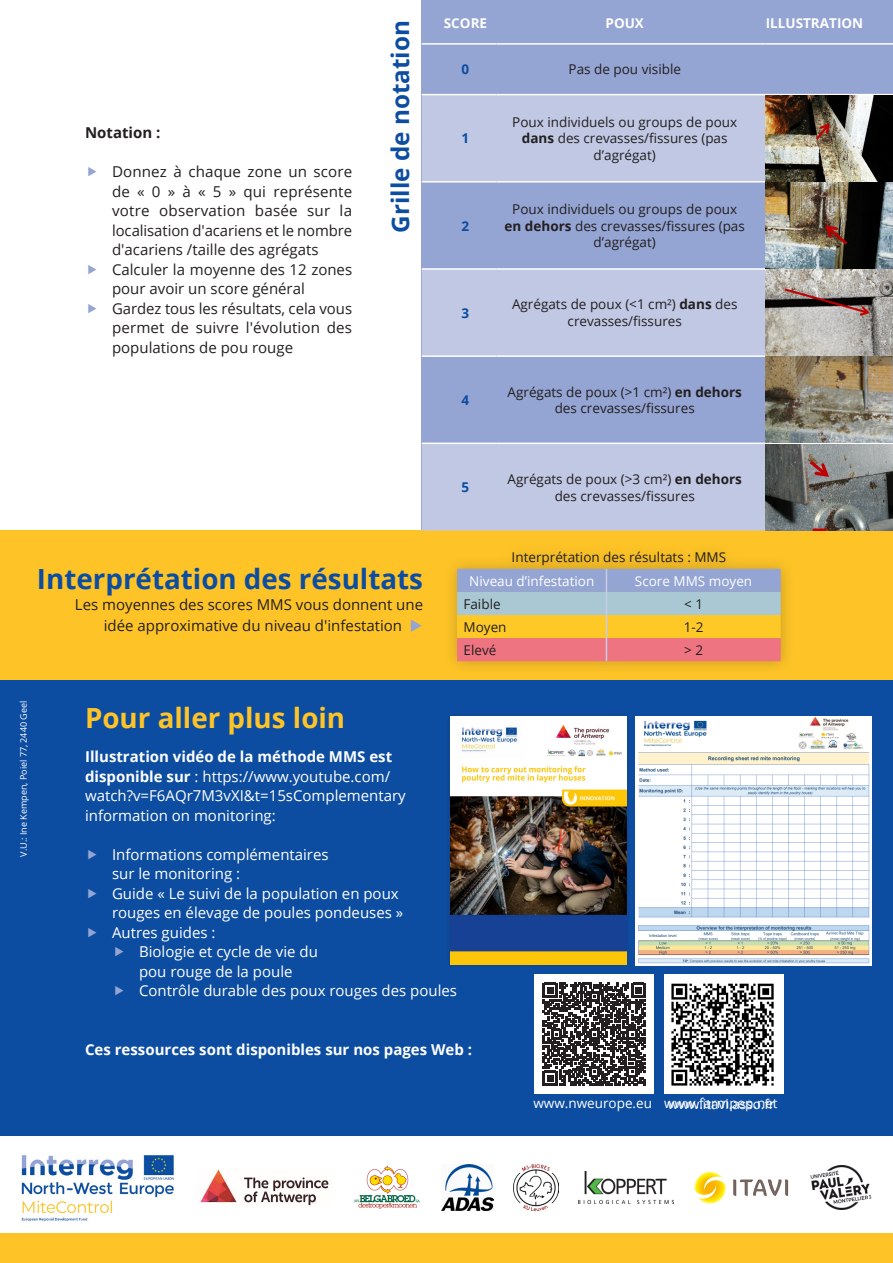
<style>
.page{position:relative;width:893px;height:1263px;background:#fff}
.page>*{position:absolute;margin:0;border:0;box-sizing:border-box;transform-origin:0 0}
.t1{font:700 27.75px "Open Sans";color:#0d4da1}
.t2{font:700 27.75px "Open Sans";color:#fec427}
.t3{font:700 24.3px "Open Sans";color:#0d4da1}
.t4{font:15px/19.5px "Open Sans";color:#231f20;text-align:right}
.t5{font:15px/19.5px "Open Sans";color:#fff}
.t6{font:700 15px "Open Sans";color:#fff}
.t7{font:700 15px "Open Sans";color:#231f20}
.t8{font:13.5px/16.5px "Open Sans";color:#231f20;text-align:center}
.t9{font:13.5px "Open Sans";color:#fff}
.t10{font:700 13.5px "Open Sans";color:#fff}
.t11{font:700 13.5px "Open Sans";color:#0d4da1}
.t12{font:9px "Open Sans";color:#fff}
.s1{font-weight:700}
.s2{color:#94a4d3}
</style>
<div class="page">
<div style="left:422px;top:0;width:471px;height:530px;background:#94a4d3"></div>
<div style="left:0;top:530px;width:893px;height:150px;background:#fec427"></div>
<div style="left:0;top:680px;width:893px;height:455px;background:#0d4da1"></div>
<div style="left:534px;top:974px;width:120px;height:120px;background:#fff"></div>
<svg style="left:543px;top:983px;width:103px;height:102px"></svg>
<div style="left:664px;top:974px;width:120px;height:120px;background:#fff"></div>
<img style="left:671px;top:983px;width:103px;height:103px">
<div style="left:0;top:1233px;width:893px;height:30px;background:#fec427"></div>
<div style="left:443px;top:539px;width:352px;height:137px;background:#231f20;opacity:.25"></div>
<svg style="left:457px;top:569px;width:324px;height:92px"></svg>
<img style="left:442px;top:1165px;width:51px;height:45px">
<img style="left:354px;top:1166px;width:66px;height:43px">
<img style="left:200px;top:1169px;width:129px;height:37px">
<img style="left:694px;top:1171px;width:95px;height:33px">
<img style="left:578px;top:1172px;width:96px;height:31px">
<img style="left:513px;top:1165px;width:45px;height:45px">
<img style="left:810px;top:1165px;width:62px;height:45px">
<img style="left:21px;top:1155px;width:153px;height:67px">
<div style="left:422px;top:95px;width:344px;height:86px;background:#c1c8e4"></div>
<svg style="left:422px;top:270px;width:344px;height:260px;fill:#c1c8e4"></svg>
<hr style="left:422px;top:43px;width:74px;height:2px;background:#fff">
<hr style="left:496px;top:43px;width:270px;height:2px;background:#fff">
<hr style="left:766px;top:43px;width:127px;height:2px;background:#fff">
<hr style="left:422px;top:94px;width:74px;height:1px;background:#fff">
<hr style="left:496px;top:94px;width:270px;height:1px;background:#fff">
<hr style="left:766px;top:94px;width:127px;height:1px;background:#fff">
<hr style="left:422px;top:181px;width:74px;height:2px;background:#fff">
<hr style="left:496px;top:181px;width:270px;height:2px;background:#fff">
<hr style="left:766px;top:181px;width:127px;height:2px;background:#fff">
<hr style="left:422px;top:268px;width:74px;height:2px;background:#fff">
<hr style="left:496px;top:268px;width:270px;height:2px;background:#fff">
<hr style="left:766px;top:268px;width:127px;height:2px;background:#fff">
<hr style="left:422px;top:355px;width:74px;height:2px;background:#fff">
<hr style="left:496px;top:355px;width:270px;height:2px;background:#fff">
<hr style="left:766px;top:355px;width:127px;height:2px;background:#fff">
<hr style="left:422px;top:443px;width:74px;height:1px;background:#fff">
<hr style="left:496px;top:443px;width:270px;height:1px;background:#fff">
<img style="left:766px;top:95px;width:127px;height:86px">
<img style="left:766px;top:183px;width:127px;height:85px">
<img style="left:766px;top:270px;width:127px;height:85px">
<img style="left:766px;top:357px;width:127px;height:173px">
<div style="left:445px;top:711px;width:187px;height:259px;background:#231f20;opacity:.25"></div>
<img style="left:451px;top:717px;width:175px;height:247px">
<img style="left:635px;top:717px;width:237px;height:248px">
<p class="t7" style="left:85px;top:122px;width:77px">Notation :</p>
<p class="t4" style="left:112px;top:161px;width:242px;text-align:left">Donnez à chaque zone un score de « 0 » à « 5 » qui représente votre observation basée sur la localisation d'acariens et le nombre d'acariens /taille des agrégats<br>Calculer la moyenne des 12 zones pour avoir un score général<br>Gardez tous les résultats, cela vous permet de suivre l'évolution des populations de pou rouge</p>
<h2 class="t3" style="left:383px;top:233px;width:214px;rotate:-90deg">Grille de notation</h2>
<p class="t10" style="left:444px;top:14px;width:45px">SCORE</p>
<p class="t10" style="left:605px;top:14px;width:40px">POUX</p>
<p class="t10" style="left:766px;top:14px;width:99px">ILLUSTRATION</p>
<p class="t11" style="left:462px;top:60px;width:9px">0</p>
<p class="t8" style="left:568px;top:61px;width:114px">Pas de pou visible</p>
<p class="t11" style="left:462px;top:129px;width:9px">1</p>
<p class="t11" style="left:462px;top:216px;width:9px">2</p>
<p class="t8" style="left:512px;top:113px;width:226px">Poux individuels ou groups de poux <span class="s1">dans</span> des crevasses/fissures (pas d’agrégat)</p>
<p class="t8" style="left:505px;top:201px;width:242px">Poux individuels ou groups de poux <span class="s1">en dehors</span> des crevasses/fissures (pas d’agrégat)</p>
<p class="t11" style="left:462px;top:303px;width:9px">3</p>
<p class="t8" style="left:512px;top:296px;width:227px">Agrégats de poux (&lt;1 cm²) <span class="s1">dans</span> des crevasses/fissures</p>
<p class="t11" style="left:462px;top:390px;width:9px">4</p>
<p class="t8" style="left:508px;top:383px;width:236px">Agrégats de poux (&gt;1 cm²) <span class="s1">en dehors </span>des crevasses/fissures</p>
<p class="t11" style="left:462px;top:478px;width:9px">5</p>
<p class="t8" style="left:508px;top:471px;width:236px">Agrégats de poux (&gt;3 cm²) <span class="s1">en dehors </span>des crevasses/fissures</p>
<h1 class="t1" style="left:37px;top:560px;width:388px">Interprétation des résultats</h1>
<p class="t4" style="left:75px;top:594px;width:350px;line-height:21px">Les moyennes des scores MMS vous donnent une idée approximative du niveau d'infestation <span class="s2">◆</span></p>
<p class="t8" style="left:512px;top:549px;width:216px">Interprétation des résultats : MMS</p>
<p class="t9" style="left:469px;top:571px;width:126px">Niveau d’infestation</p>
<p class="t9" style="left:635px;top:571px;width:119px">Score MMS moyen</p>
<p class="t8" style="left:463px;top:595px;width:39px">Faible</p>
<p class="t8" style="left:684px;top:595px;width:20px">&lt; 1</p>
<p class="t8" style="left:463px;top:618px;width:45px">Moyen</p>
<p class="t8" style="left:684px;top:618px;width:21px">1-2</p>
<p class="t8" style="left:463px;top:641px;width:34px">Elevé</p>
<p class="t8" style="left:684px;top:641px;width:20px">&gt; 2</p>
<p class="t12" style="left:17px;top:857px;width:157px;rotate:-90deg">V.U.: Ine Kempen, Poiel 77, 2440 Geel</p>
<h1 class="t2" style="left:85px;top:698px;width:262px">Pour aller plus loin</h1>
<p class="t5" style="left:85px;top:746px;width:322px"><span class="s1">Illustration vidéo de la méthode MMS est disponible sur</span> : https://www.youtube.com/ watch?v=F6AQr7M3vXI&amp;t=15sComplementary information on monitoring:</p>
<p class="t5" style="left:112px;top:844px;width:218px">Informations complémentaires</p>
<p class="t5" style="left:112px;top:863px;width:130px">sur le monitoring :</p>
<p class="t5" style="left:112px;top:883px;width:288px">Guide « Le suivi de la population en poux</p>
<p class="t5" style="left:112px;top:902px;width:293px">rouges en élevage de poules pondeuses »</p>
<p class="t5" style="left:112px;top:922px;width:105px">Autres guides :</p>
<p class="t5" style="left:139px;top:941px;width:180px">Biologie et cycle de vie du</p>
<p class="t5" style="left:139px;top:961px;width:155px">pou rouge de la poule</p>
<p class="t5" style="left:139px;top:980px;width:319px">Contrôle durable des poux rouges des poules</p>
<p class="t6" style="left:85px;top:1038px;width:389px">Ces ressources sont disponibles sur nos pages Web :</p>
<p class="t9" style="left:533px;top:1094px;width:246px">www.nweurope.eu www.farmpep.net</p>
<p class="t9" style="left:668px;top:1094px;width:108px">www.itavi.asso.fr</p>
</div>
